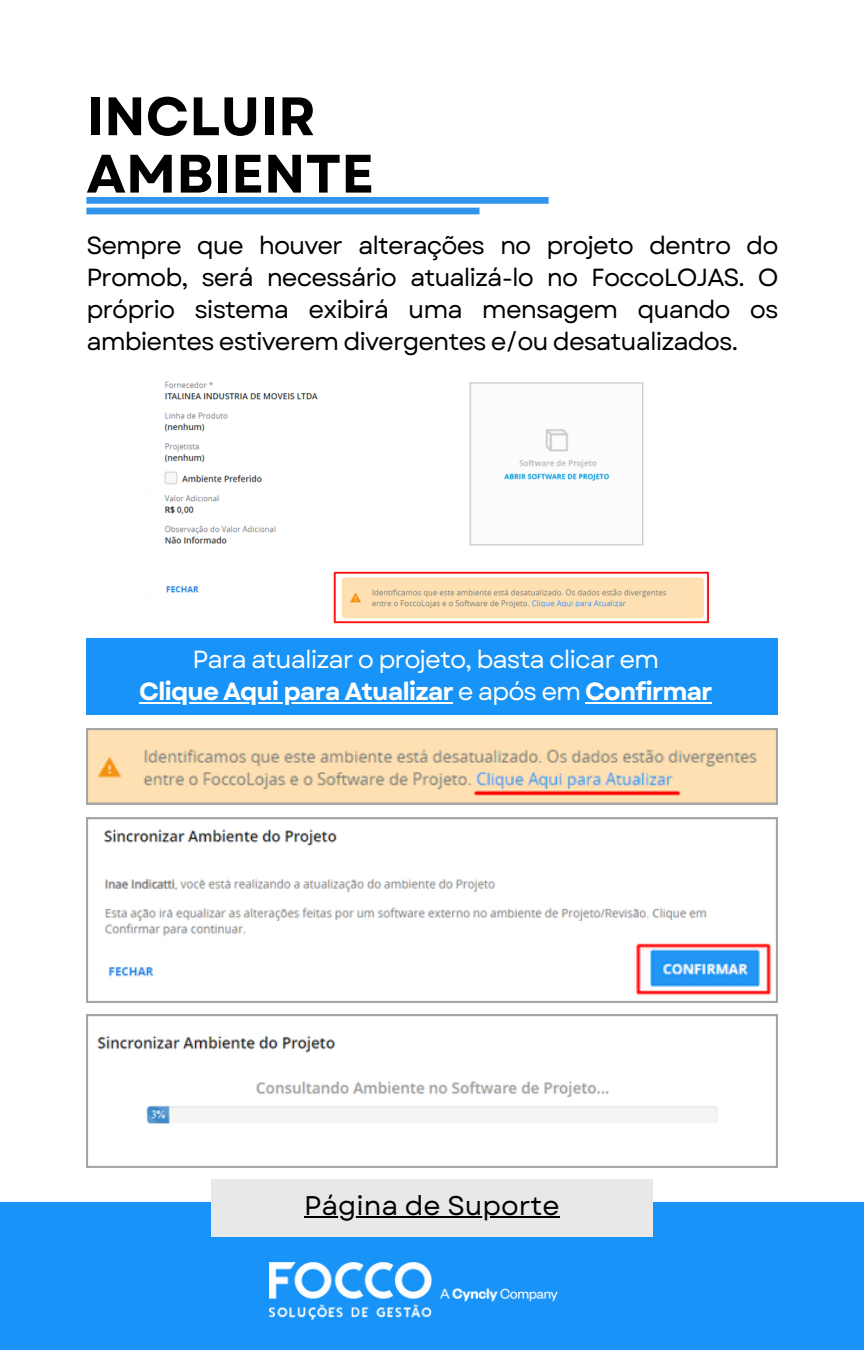
<style>
.page{position:relative;width:864px;height:1350px;background:#fff}
.page>*{position:absolute;margin:0;border:0;box-sizing:border-box;transform-origin:0 0}
.t1{font:700 54px/57.4px "Garet";color:#000}
.t2{font:27px "Garet";color:#000}
.t3{font:24.75px/31.9px "Garet";letter-spacing:-.04em;color:#000;text-align:justify}
.t4{font:24.75px/31.9px "Garet";letter-spacing:-.04em;color:#fff;text-align:center}
.s1{font-weight:700}
</style>
<div class="page">
<div style="left:0;top:1203px;width:864px;height:147px;background:#1893f8"></div>
<div style="left:211px;top:1180px;width:442px;height:57px;background:#e9e8e9"></div>
<hr style="left:304px;top:1217px;width:256px;height:1px;background:#000">
<img style="left:269px;top:1262px;width:289px;height:58px">
<div style="left:86px;top:197px;width:463px;height:7px;background:#3195ec"></div>
<div style="left:86px;top:208px;width:394px;height:6px;background:#3195ec"></div>
<svg style="left:86px;top:728px;width:692px;height:76px;background:#efd2ab"></svg>
<img style="left:164px;top:381px;width:545px;height:243px">
<div style="left:531px;top:608px;width:101px;height:8px;background:#ffe0b2"></div>
<div style="left:86px;top:639px;width:691px;height:76px;background:#1893f8"></div>
<hr style="left:139px;top:702px;width:314px;height:2px;background:#fff">
<hr style="left:585px;top:702px;width:127px;height:2px;background:#fff">
<svg style="left:86px;top:818px;width:692px;height:184px"></svg>
<img style="left:100px;top:948px;width:673px;height:50px">
<img style="left:633px;top:941px;width:140px;height:56px">
<svg style="left:86px;top:1015px;width:692px;height:153px"></svg>
<img style="left:126px;top:1075px;width:611px;height:69px">
<h1 class="t1" style="left:86px;top:88px;width:289px">INCLUIR<br>AMBIENTE</h1>
<p class="t3" style="left:86px;top:230px;width:694px">Sempre que houver alterações no projeto dentro do Promob, será necessário atualizá-lo no FoccoLOJAS. O próprio sistema exibirá uma mensagem quando os ambientes estiverem divergentes e/ou desatualizados.</p>
<p class="t4" style="left:139px;top:644px;width:575px">Para atualizar o projeto, basta clicar em<br><span class="s1">Clique Aqui para Atualizar</span> e após em <span class="s1">Confirmar</span></p>
<p class="t2" style="left:304px;top:1186px;width:257px">Página de Suporte</p>
</div>
